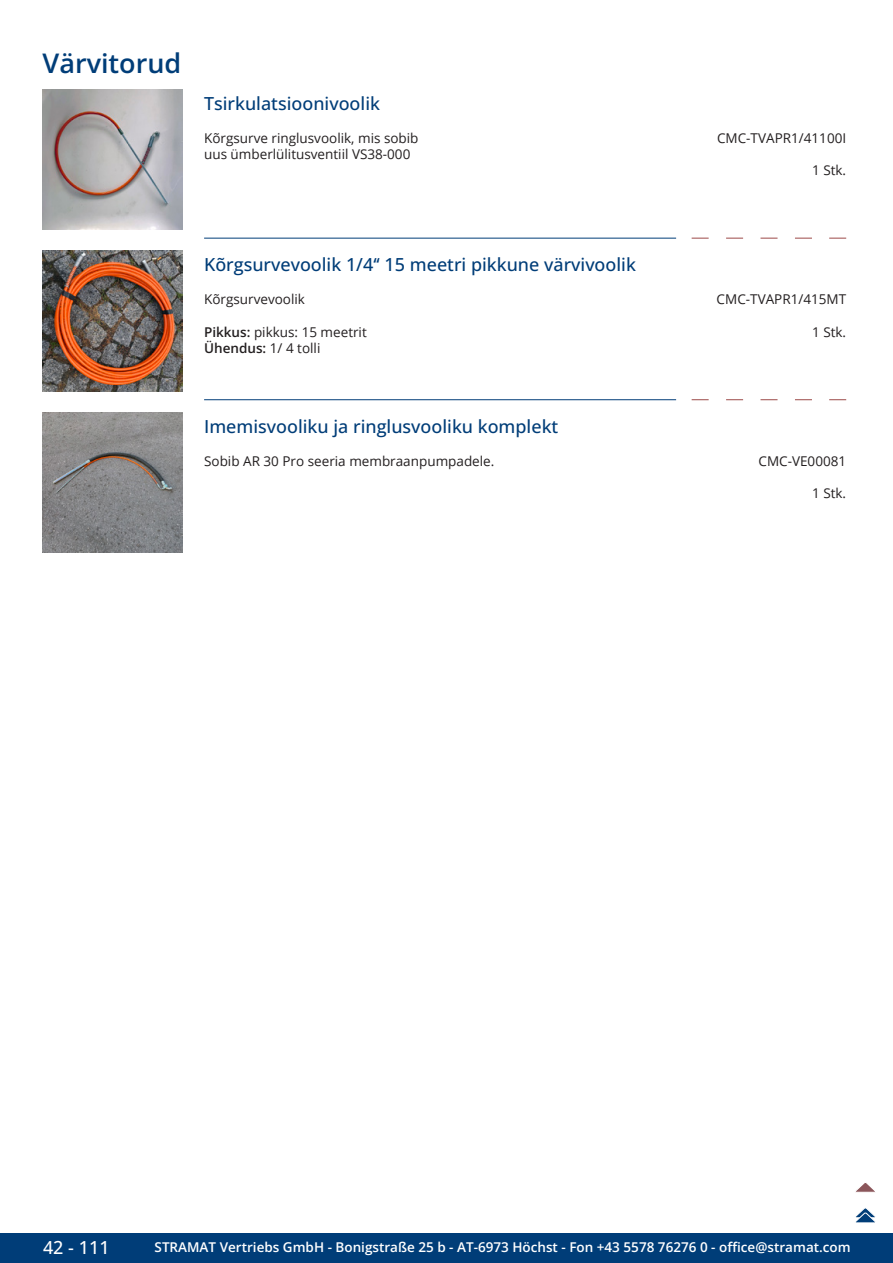
<style>
.page{position:relative;width:893px;height:1263px;background:#fff}
.page>*{position:absolute;margin:0;border:0;box-sizing:border-box;transform-origin:0 0}
.GruppeName{font:600 27px "Open Sans";color:#003d78}
.ArtikelName{font:500 18px "Open Sans";color:#003d78}
.t1{font:500 18px "Open Sans";color:#fff}
.Beschreibung{font:13.5px/16.2px "Open Sans";color:#231f20}
.t2{font:600 13.5px "Open Sans";color:#fff}
.ArtikelNummer{font:13.5px "Open Sans";color:#231f20}
.s1{font-weight:600}
</style>
<div class="page">
<div style="left:0;top:1233px;width:893px;height:30px;background:#003d78"></div>
<img style="left:43px;top:89px;width:140px;height:141px">
<img style="left:43px;top:251px;width:140px;height:140px">
<svg style="left:692px;top:238px;width:17px;height:1px"></svg>
<svg style="left:726px;top:238px;width:17px;height:1px"></svg>
<svg style="left:760px;top:238px;width:17px;height:1px"></svg>
<svg style="left:795px;top:238px;width:17px;height:1px"></svg>
<svg style="left:829px;top:238px;width:17px;height:1px"></svg>
<hr style="left:204px;top:238px;width:472px;height:1px;background:#003d78">
<img style="left:43px;top:412px;width:140px;height:141px">
<svg style="left:692px;top:399px;width:17px;height:1px"></svg>
<svg style="left:726px;top:399px;width:17px;height:1px"></svg>
<svg style="left:760px;top:399px;width:17px;height:1px"></svg>
<svg style="left:795px;top:399px;width:17px;height:1px"></svg>
<svg style="left:829px;top:399px;width:17px;height:1px"></svg>
<hr style="left:204px;top:399px;width:472px;height:1px;background:#003d78">
<svg style="left:856px;top:1183px;width:19px;height:9px"></svg>
<svg style="left:855px;top:1208px;width:21px;height:15px"></svg>
<p class="GruppeName" style="left:43px;top:44px;width:140px">Värvitorud</p>
<p class="ArtikelName" style="left:204px;top:91px;width:177px">Tsirkulatsioonivoolik</p>
<p class="Beschreibung" style="left:204px;top:129px;width:216px">Kõrgsurve ringlusvoolik, mis sobib uus ümberlülitusventiil VS38-000</p>
<p class="ArtikelNummer" style="left:717px;top:128px;width:131px">CMC-TVAPR1/41100I</p>
<p class="ArtikelNummer" style="left:812px;top:161px;width:36px">1 Stk.</p>
<p class="ArtikelName" style="left:204px;top:252px;width:433px">Kõrgsurvevoolik 1/4‘‘ 15 meetri pikkune värvivoolik</p>
<p class="Beschreibung" style="left:204px;top:291px;width:102px">Kõrgsurvevoolik</p>
<p class="Beschreibung" style="left:204px;top:323px;width:164px"><span class="s1">Pikkus:</span> pikkus: 15 meetrit<br><span class="s1">Ühendus:</span> 1/ 4 tolli</p>
<p class="ArtikelNummer" style="left:717px;top:290px;width:131px">CMC-TVAPR1/415MT</p>
<p class="ArtikelNummer" style="left:812px;top:322px;width:36px">1 Stk.</p>
<p class="ArtikelName" style="left:204px;top:414px;width:356px">Imemisvooliku ja ringlusvooliku komplekt</p>
<p class="Beschreibung" style="left:204px;top:453px;width:292px">Sobib AR 30 Pro seeria membraanpumpadele.</p>
<p class="ArtikelNummer" style="left:758px;top:452px;width:89px">CMC-VE00081</p>
<p class="ArtikelNummer" style="left:812px;top:484px;width:36px">1 Stk.</p>
<h2 class="t1" style="left:43px;top:1234px;width:68px">42 - 111</h2>
<p class="t2" style="left:155px;top:1238px;width:698px">STRAMAT Vertriebs GmbH - Bonigstraße 25 b - AT-6973 Höchst - Fon +43 5578 76276 0 - office@stramat.com</p>
</div>
